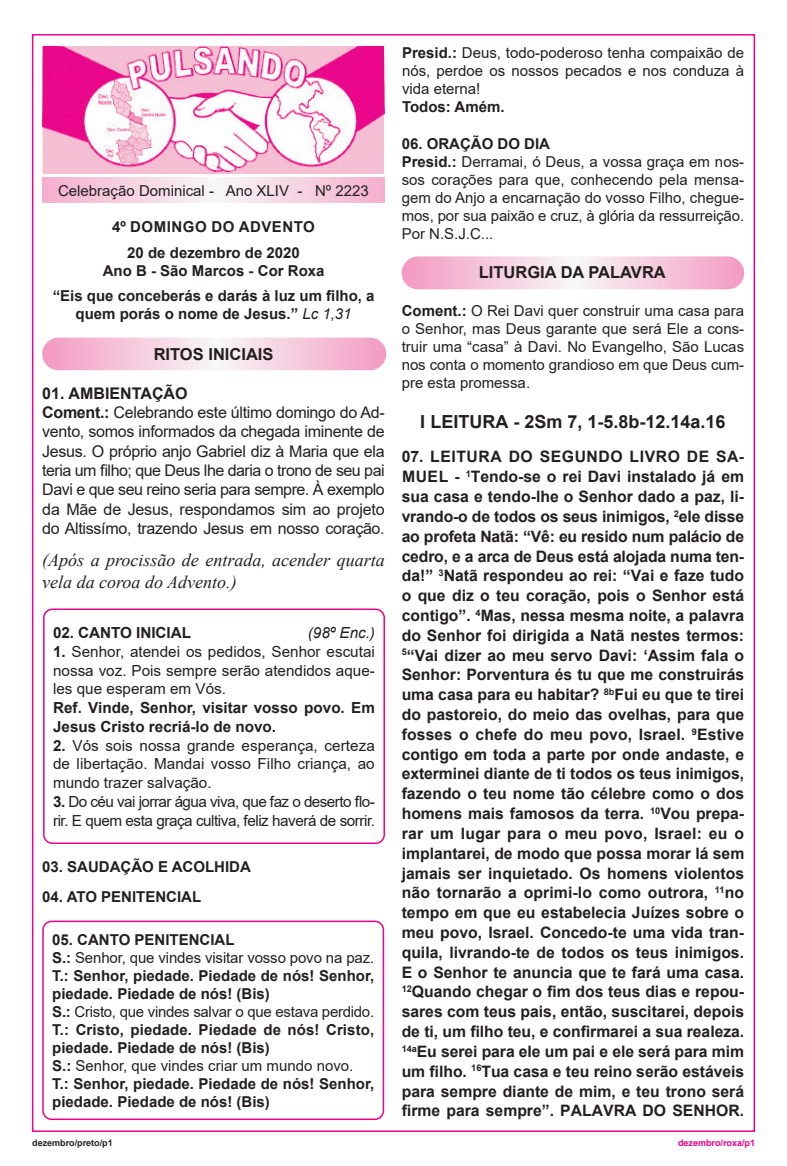
<style>
.page{position:relative;width:787px;height:1166px;background:#fff}
.page>*{position:absolute;margin:0;border:0;box-sizing:border-box;transform-origin:0 0}
.t1{font:italic 18px/21.6px "Times New Roman";color:#231f20}
.t2{font:700 18px "Arial";color:#231f20}
.t3{font:700 16.5px "Arial";color:#231f20}
.t4{font:16.05px/19.2px "Arial";letter-spacing:-.02em;color:#231f20;text-align:justify}
.t5{font:700 16.05px "Arial";color:#231f20}
.t6{font:700 15.75px/19.8px "Arial";color:#231f20;text-align:justify}
.t7{font:15.3px/18.8px "Arial";color:#231f20;text-align:justify}
.t8{font:15.3px/18.8px "Arial";letter-spacing:-.03em;color:#231f20}
.t9{font:700 15.3px/18.8px "Arial";color:#231f20}
.t10{font:italic 15.3px "Arial";letter-spacing:-.005em;color:#231f20}
.t11{font:15px/18px "Arial";letter-spacing:-.005em;color:#231f20;text-align:justify}
.t12{font:700 15px/18px "Arial";color:#231f20}
.t13{font:700 15px "Arial";letter-spacing:.035em;color:#231f20}
.t14{font:700 9px "Arial";color:#231f20}
.t15{font:700 9px "Arial";color:#ed028c}
.s1{font-weight:400;font-style:italic}
.s2{font-weight:700}
</style>
<div class="page">
<svg style="left:43px;top:338px;width:342px;height:31px;background:#f5c9dc"></svg>
<div style="left:42px;top:337px;width:344px;height:33px;border:2px solid #fff;border-radius:16px"></div>
<svg style="left:402px;top:257px;width:341px;height:31px;background:#f5c9dc"></svg>
<div style="left:402px;top:256px;width:342px;height:33px;border:2px solid #fff;border-radius:16px"></div>
<div style="left:43px;top:608px;width:342px;height:235px;border:2px solid #ed028c;border-radius:9px"></div>
<svg style="left:42px;top:177px;width:343px;height:26px;background:#f6d2e2"></svg>
<img style="left:42px;top:46px;width:343px;height:127px">
<div style="left:42px;top:920px;width:342px;height:199px;border:2px solid #ed028c;border-radius:9px"></div>
<p class="t11" style="left:58px;top:181px;width:312px">Celebração Dominical - Ano XLIV - Nº 2223</p>
<p class="t13" style="left:112px;top:216px;width:204px">4º DOMINGO DO ADVENTO</p>
<p class="t12" style="left:127px;top:243px;width:174px">20 de dezembro de 2020</p>
<p class="t12" style="left:103px;top:261px;width:223px">Ano B - São Marcos - Cor Roxa</p>
<p class="t12" style="left:53px;top:287px;width:323px;text-align:center">“Eis que conceberás e darás à luz um filho, a quem porás o nome de Jesus.” <span class="s1">Lc 1,31</span></p>
<p class="t3" style="left:154px;top:342px;width:121px">RITOS INICIAIS</p>
<p class="t5" style="left:42px;top:382px;width:147px">01. AMBIENTAÇÃO</p>
<p class="t4" style="left:42px;top:403px;width:344px"><span class="s2">Coment.:</span> Celebrando este último domingo do Ad&shy;vento, somos informados da chegada iminente de Jesus. O próprio anjo Gabriel diz à Maria que ela teria um filho; que Deus lhe daria o trono de seu pai Davi e que seu reino seria para sempre. À exemplo da Mãe de Jesus, respondamos sim ao projeto do Altissímo, trazendo Jesus em nosso coração.</p>
<p class="t1" style="left:42px;top:548px;width:344px">(Após a procissão de entrada, acender quarta vela da coroa do Advento.)</p>
<p class="t9" style="left:53px;top:623px;width:139px">02. CANTO INICIAL</p>
<p class="t10" style="left:308px;top:622px;width:69px">(98º Enc.)</p>
<p class="t7" style="left:53px;top:641px;width:323px"><span class="s2">1.</span> Senhor, atendei os pedidos, Senhor escutai nossa voz. Pois sempre serão atendidos aque&shy;les que esperam em Vós.</p>
<p class="t9" style="left:53px;top:698px;width:323px">Ref. Vinde, Senhor, visitar vosso povo. Em<br>Jesus Cristo recriá-lo de novo.</p>
<p class="t7" style="left:53px;top:735px;width:323px"><span class="s2">2.</span> Vós sois nossa grande esperança, certeza de libertação. Mandai vosso Filho criança, ao mundo trazer salvação.</p>
<p class="t8" style="left:53px;top:791px;width:323px"><span class="s2">3.</span> Do céu vai jorrar água viva, que faz o deserto flo&shy;rir. E quem esta graça cultiva, feliz haverá de sorrir.</p>
<p class="t12" style="left:42px;top:857px;width:210px">03. SAUDAÇÃO E ACOLHIDA</p>
<p class="t12" style="left:42px;top:887px;width:160px">04. ATO PENITENCIAL</p>
<p class="t12" style="left:52px;top:930px;width:184px">05. CANTO PENITENCIAL</p>
<p class="t11" style="left:52px;top:948px;width:323px"><span class="s2">S.:</span> Senhor, que vindes visitar vosso povo na paz.</p>
<p class="t12" style="left:52px;top:966px;width:323px">T.: Senhor, piedade. Piedade de nós! Senhor, piedade. Piedade de nós! (Bis)</p>
<p class="t11" style="left:52px;top:1002px;width:323px"><span class="s2">S.:</span> Cristo, que vindes salvar o que estava perdido.</p>
<p class="t12" style="left:52px;top:1020px;width:323px">T.: Cristo, piedade. Piedade de nós! Cristo, piedade. Piedade de nós! (Bis)</p>
<p class="t11" style="left:52px;top:1056px;width:302px"><span class="s2">S.:</span> Senhor, que vindes criar um mundo novo.</p>
<p class="t12" style="left:52px;top:1074px;width:323px">T.: Senhor, piedade. Piedade de nós! Senhor, piedade. Piedade de nós! (Bis)</p>
<p class="t11" style="left:402px;top:43px;width:344px"><span class="s2">Presid.:</span> Deus, todo-poderoso tenha compaixão de nós, perdoe os nossos pecados e nos conduza à vida eterna!</p>
<p class="t12" style="left:402px;top:98px;width:104px">Todos: Amém.</p>
<p class="t12" style="left:402px;top:134px;width:150px">06. ORAÇÃO DO DIA</p>
<p class="t11" style="left:402px;top:152px;width:344px"><span class="s2">Presid.:</span> Derramai, ó Deus, a vossa graça em nos&shy;sos corações para que, conhecendo pela mensa&shy;gem do Anjo a encarnação do vosso Filho, chegue&shy;mos, por sua paixão e cruz, à glória da ressurreição.<br>Por N.S.J.C...</p>
<p class="t3" style="left:479px;top:261px;width:188px">LITURGIA DA PALAVRA</p>
<p class="t11" style="left:402px;top:301px;width:344px"><span class="s2">Coment.:</span> O Rei Davi quer construir uma casa para o Senhor, mas Deus garante que será Ele a cons&shy;truir uma “casa” à Davi. No Evangelho, São Lucas nos conta o momento grandioso em que Deus cum&shy;pre esta promessa.</p>
<p class="t2" style="left:420px;top:408px;width:307px">I LEITURA - 2Sm 7, 1-5.8b-12.14a.16</p>
<p class="t6" style="left:402px;top:447px;width:344px">07. LEITURA DO SEGUNDO LIVRO DE SA-MUEL - <sup>1</sup>Tendo-se o rei Davi instalado já em sua casa e tendo-lhe o Senhor dado a paz, li&shy;vrando-o de todos os seus inimigos, <sup>2</sup>ele disse ao profeta Natã: “Vê: eu resido num palácio de cedro, e a arca de Deus está alojada numa ten&shy;da!” <sup>3</sup>Natã respondeu ao rei: “Vai e faze tudo o que diz o teu coração, pois o Senhor está contigo”. <sup>4</sup>Mas, nessa mesma noite, a palavra do Senhor foi dirigida a Natã nestes termos:<br><sup>5</sup>“Vai dizer ao meu servo Davi: ‘Assim fala o Senhor: Porventura és tu que me construirás uma casa para eu habitar? <sup>8b</sup>Fui eu que te tirei do pastoreio, do meio das ovelhas, para que fosses o chefe do meu povo, Israel. <sup>9</sup>Estive contigo em toda a parte por onde andaste, e exterminei diante de ti todos os teus inimigos, fazendo o teu nome tão célebre como o dos homens mais famosos da terra. <sup>10</sup>Vou prepa&shy;rar um lugar para o meu povo, Israel: eu o implantarei, de modo que possa morar lá sem jamais ser inquietado. Os homens violentos não tornarão a oprimi-lo como outrora, <sup>11</sup>no tempo em que eu estabelecia Juízes sobre o meu povo, Israel. Concedo-te uma vida tran&shy;quila, livrando-te de todos os teus inimigos.<br>E o Senhor te anuncia que te fará uma casa.<br><sup>12</sup>Quando chegar o fim dos teus dias e repou&shy;sares com teus pais, então, suscitarei, depois de ti, um filho teu, e confirmarei a sua realeza.<br><sup>14a</sup>Eu serei para ele um pai e ele será para mim um filho. <sup>16</sup>Tua casa e teu reino serão estáveis para sempre diante de mim, e teu trono será firme para sempre”. PALAVRA DO SENHOR.</p>
<p class="t14" style="left:32px;top:1135px;width:82px">dezembro/preto/p1</p>
<p class="t15" style="left:678px;top:1135px;width:79px">dezembro/roxa/p1</p>
</div>
